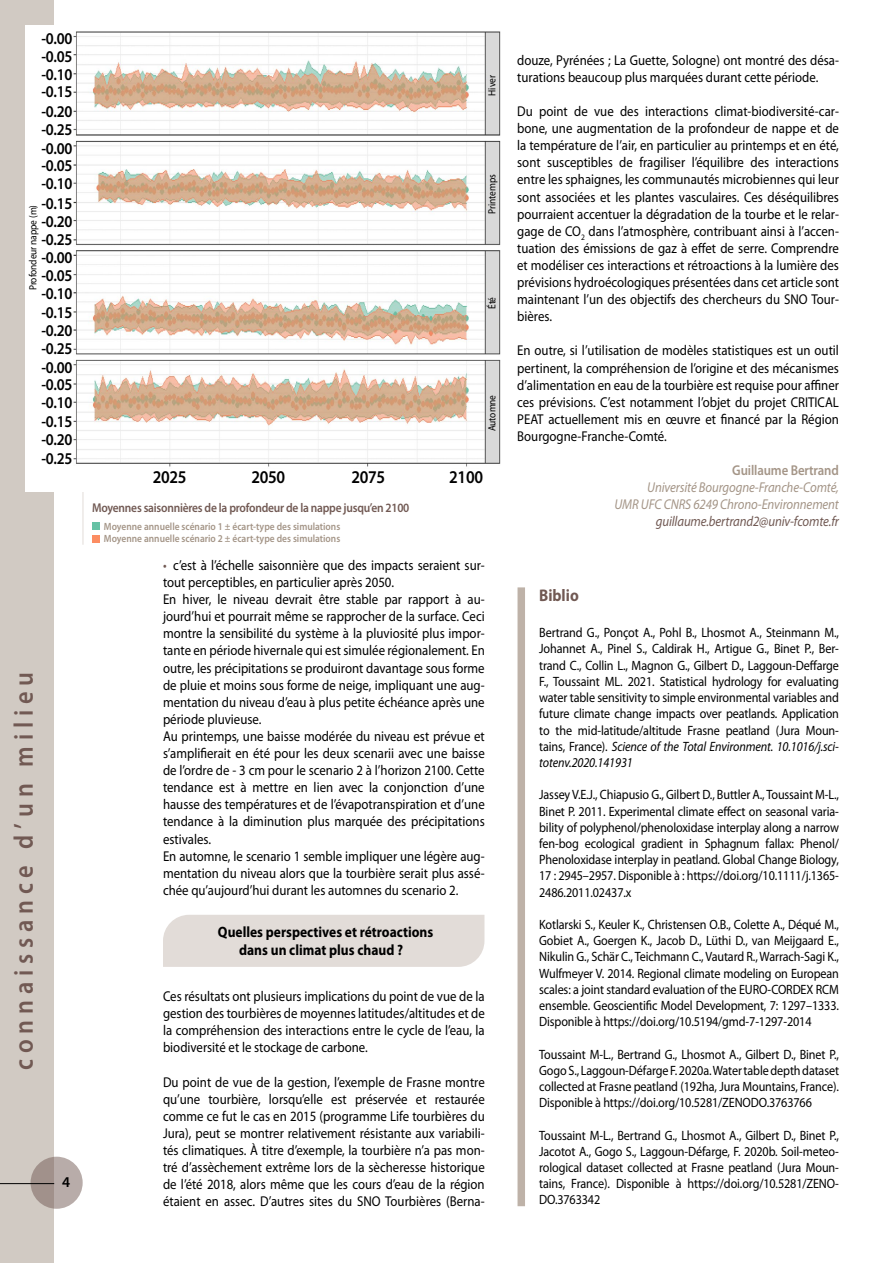
<style>
.page{position:relative;width:893px;height:1263px;background:#fff}
.page>*{position:absolute;margin:0;border:0;box-sizing:border-box;transform-origin:0 0}
.t1{font:600 27px "Myriad Pro";letter-spacing:.24em;color:#715953;scale:.9 1}
.t2{font:600 18px "Myriad Pro";letter-spacing:-.02em;color:#000;scale:.9 1}
.t3{font:700 16.95px "Myriad Pro";color:#715953;scale:.9 1}
.t4{font:600 16.5px/17.9px "Myriad Pro";letter-spacing:-.02em;color:#000;text-align:justify;scale:.9 1}
.t5{font:700 15px/18px "Myriad Pro";color:#000;scale:.9 1}
.t6{font:600 15px "Myriad Pro";color:#000}
.t7{font:14.25px/17.1px "Myriad Pro";color:#000;text-align:justify;scale:.9 1}
.t8{font:italic 14.25px/17.1px "Myriad Pro";letter-spacing:-.01em;color:#a49587;text-align:right;scale:.9 1}
.t9{font:italic 14.25px "Myriad Pro";letter-spacing:-.01em;color:#715953;scale:.9 1}
.t10{font:600 14.25px "Myriad Pro";letter-spacing:-.01em;color:#a49587;scale:.9 1}
.t11{font:13.5px/16.2px "Myriad Pro";letter-spacing:-.01em;color:#000;text-align:justify;scale:.9 1}
.t12{font:600 12.75px "Myriad Pro";letter-spacing:-.02em;color:#715953;scale:.9 1}
.t13{font:600 10.5px/12.6px "Myriad Pro";color:#a49587;scale:.9 1}
.t14{font:10.5px "Myriad Pro";letter-spacing:-.01em;color:#000;scale:.9 1}
.s1{color:#715953}
.s2{font-style:italic}
</style>
<div class="page">
<div style="left:0;top:0;width:54px;height:1263px;background:#d1cac3"></div>
<svg style="left:31px;top:1157px;width:52px;height:52px;background:#afa19d"></svg>
<hr style="left:0;top:1183px;width:54px;height:1px;background:#000">
<div style="left:163px;top:915px;width:321px;height:52px;background:#e2dcd8"></div>
<div style="left:517px;top:587px;width:8px;height:619px;background:#beb2a8"></div>
<hr style="left:82px;top:414px;width:2px;height:131px;background:#ece8e5">
<div style="left:92px;top:522px;width:8px;height:8px;background:#66c2a5"></div>
<div style="left:92px;top:535px;width:8px;height:7px;background:#fc8d62"></div>
<div style="left:25px;top:25px;width:46px;height:466px;background:#fff"></div>
<img style="left:73px;top:31px;width:428px;height:460px">
<div style="left:487px;top:55px;width:9px;height:62px;background:#d9d9d9"></div>
<div style="left:487px;top:164px;width:9px;height:62px;background:#d9d9d9"></div>
<div style="left:487px;top:273px;width:9px;height:62px;background:#d9d9d9"></div>
<div style="left:487px;top:383px;width:9px;height:62px;background:#d9d9d9"></div>
<div style="left:93px;top:469px;width:399px;height:24px;background:#fff"></div>
<p class="t4" style="left:41px;top:29px;width:36px">-0.00 -0.05 -0.10 -0.15</p>
<p class="t4" style="left:41px;top:120px;width:36px">-0.25</p>
<p class="t4" style="left:41px;top:156px;width:36px">-0.05</p>
<p class="t4" style="left:41px;top:102px;width:36px">-0.20</p>
<p class="t4" style="left:41px;top:139px;width:36px">-0.00</p>
<p class="t4" style="left:41px;top:174px;width:36px">-0.10</p>
<p class="t4" style="left:41px;top:194px;width:36px">-0.15</p>
<p class="t14" style="left:27px;top:290px;width:96px;rotate:-90deg">Profondeur nappe (m)</p>
<p class="t4" style="left:41px;top:212px;width:36px">-0.20</p>
<p class="t4" style="left:41px;top:230px;width:36px">-0.25</p>
<p class="t4" style="left:41px;top:248px;width:36px">-0.00</p>
<p class="t4" style="left:41px;top:266px;width:36px">-0.05</p>
<p class="t4" style="left:41px;top:284px;width:36px">-0.10</p>
<p class="t4" style="left:41px;top:303px;width:36px">-0.15</p>
<p class="t4" style="left:41px;top:321px;width:36px">-0.20</p>
<p class="t4" style="left:41px;top:339px;width:36px">-0.25</p>
<p class="t4" style="left:41px;top:358px;width:36px">-0.00</p>
<p class="t4" style="left:41px;top:375px;width:36px">-0.05</p>
<p class="t4" style="left:41px;top:393px;width:36px">-0.10</p>
<p class="t4" style="left:41px;top:412px;width:36px">-0.15</p>
<p class="t4" style="left:41px;top:430px;width:36px">-0.20</p>
<p class="t4" style="left:41px;top:449px;width:36px">-0.25</p>
<h1 class="t1" style="left:6px;top:1070px;width:444px;rotate:-90deg">connaissance d’un milieu</h1>
<p class="t6" style="left:62px;top:1173px;width:10px">4</p>
<p class="t14" style="left:486px;top:96px;width:24px;rotate:-90deg">Hiver</p>
<p class="t14" style="left:486px;top:214px;width:45px;rotate:-90deg">Printemps</p>
<p class="t14" style="left:486px;top:309px;width:15px;rotate:-90deg">Été</p>
<p class="t14" style="left:486px;top:431px;width:42px;rotate:-90deg">Automne</p>
<p class="t2" style="left:153px;top:466px;width:39px">2025</p>
<p class="t2" style="left:252px;top:466px;width:39px">2050</p>
<p class="t2" style="left:351px;top:466px;width:39px">2075</p>
<p class="t2" style="left:449px;top:466px;width:39px">2100</p>
<p class="t12" style="left:92px;top:500px;width:354px">Moyennes saisonnières de la profondeur de la nappe jusqu’en 2100</p>
<p class="t13" style="left:104px;top:520px;width:264px">Moyenne annuelle scénario 1 ± écart-type des simulations<br>Moyenne annuelle scénario 2 ± écart-type des simulations</p>
<p class="t7" style="left:163px;top:556px;width:359px;text-align:left"><span class="s1">•</span> c’est à l’échelle saisonnière que des impacts seraient sur&shy;tout perceptibles, en particulier après 2050.<br>En hiver, le niveau devrait être stable par rapport à au&shy;jourd’hui et pourrait même se rapprocher de la surface. Ceci montre la sensibilité du système à la pluviosité plus impor&shy;tante en période hivernale qui est simulée régionalement. En outre, les précipitations se produiront davantage sous forme de pluie et moins sous forme de neige, impliquant une aug&shy;mentation du niveau d’eau à plus petite échéance après une période pluvieuse.<br>Au printemps, une baisse modérée du niveau est prévue et s’amplifierait en été pour les deux scenarii avec une baisse de l’ordre de - 3 cm pour le scenario 2 à l’horizon 2100. Cette tendance est à mettre en lien avec la conjonction d’une hausse des températures et de l’évapotranspiration et d’une tendance à la diminution plus marquée des précipitations estivales.<br>En automne, le scenario 1 semble impliquer une légère aug&shy;mentation du niveau alors que la tourbière serait plus assé&shy;chée qu’aujourd’hui durant les automnes du scenario 2.</p>
<p class="t5" style="left:239px;top:923px;width:217px;text-indent:-21px">Quelles perspectives et rétroactions dans un climat plus chaud ?</p>
<p class="t7" style="left:163px;top:987px;width:359px">Ces résultats ont plusieurs implications du point de vue de la gestion des tourbières de moyennes latitudes/altitudes et de la compréhension des interactions entre le cycle de l’eau, la biodiversité et le stockage de carbone.</p>
<p class="t7" style="left:163px;top:1073px;width:359px">Du point de vue de la gestion, l’exemple de Frasne montre qu’une tourbière, lorsqu’elle est préservée et restaurée comme ce fut le cas en 2015 (programme Life tourbières du Jura), peut se montrer relativement résistante aux variabili&shy;tés climatiques. À titre d’exemple, la tourbière n’a pas mon&shy;tré d’assèchement extrême lors de la sècheresse historique de l’été 2018, alors même que les cours d’eau de la région étaient en assec. D’autres sites du SNO Tourbières (Berna-</p>
<p class="t7" style="left:517px;top:51px;width:359px">douze, Pyrénées ; La Guette, Sologne) ont montré des désa&shy;turations beaucoup plus marquées durant cette période.</p>
<p class="t7" style="left:517px;top:102px;width:359px">Du point de vue des interactions climat-biodiversité-car&shy;bone, une augmentation de la profondeur de nappe et de la température de l’air, en particulier au printemps et en été, sont susceptibles de fragiliser l’équilibre des interactions entre les sphaignes, les communautés microbiennes qui leur sont associées et les plantes vasculaires. Ces déséquilibres pourraient accentuer la dégradation de la tourbe et le relar&shy;gage de CO<sub>2</sub> dans l’atmosphère, contribuant ainsi à l’accen&shy;tuation des émissions de gaz à effet de serre. Comprendre et modéliser ces interactions et rétroactions à la lumière des prévisions hydroécologiques présentées dans cet article sont maintenant l’un des objectifs des chercheurs du SNO Tour&shy;bières.</p>
<p class="t7" style="left:517px;top:342px;width:359px">En outre, si l’utilisation de modèles statistiques est un outil pertinent, la compréhension de l’origine et des mécanismes d’alimentation en eau de la tourbière est requise pour affiner ces prévisions. C’est notamment l’objet du projet CRITICAL PEAT actuellement mis en œuvre et financé par la Région Bourgogne-Franche-Comté.</p>
<p class="t10" style="left:732px;top:461px;width:120px">Guillaume Bertrand</p>
<p class="t8" style="left:614px;top:479px;width:251px">Université Bourgogne-Franche-Comté,<br>UMR UFC CNRS 6249 Chrono-Environnement</p>
<p class="t9" style="left:656px;top:513px;width:205px">guillaume.bertrand2@univ-fcomte.fr</p>
<p class="t3" style="left:539px;top:584px;width:45px">Biblio</p>
<p class="t11" style="left:539px;top:624px;width:335px">Bertrand G., Ponçot A., Pohl B., Lhosmot A., Steinmann M., Johannet A., Pinel S., Caldirak H., Artigue G., Binet P., Ber&shy;trand C., Collin L., Magnon G., Gilbert D., Laggoun-Deffarge F., Toussaint ML. 2021. Statistical hydrology for evaluating water table sensitivity to simple environmental variables and future climate change impacts over peatlands. Application to the mid-latitude/altitude Frasne peatland (Jura Moun&shy;tains, France). <span class="s2">Science of the Total Environment. 10.1016/j.sci&shy;totenv.2020.141931</span></p>
<p class="t11" style="left:539px;top:786px;width:335px">Jassey V.E.J., Chiapusio G., Gilbert D., Buttler A., Toussaint M-L., Binet P. 2011. Experimental climate effect on seasonal varia&shy;bility of polyphenol/phenoloxidase interplay along a narrow fen-bog ecological gradient in Sphagnum fallax: Phenol/ Phenoloxidase interplay in peatland. Global Change Biology, 17 : 2945–2957. Disponible à : https://doi.org/10.1111/j.1365- 2486.2011.02437.x</p>
<p class="t11" style="left:539px;top:916px;width:335px">Kotlarski S., Keuler K., Christensen O.B., Colette A., Déqué M., Gobiet A., Goergen K., Jacob D., Lüthi D., van Meijgaard E., Nikulin G., Schär C., Teichmann C., Vautard R., Warrach-Sagi K., Wulfmeyer V. 2014. Regional climate modeling on European scales: a joint standard evaluation of the EURO-CORDEX RCM ensemble. Geoscientific Model Development, 7: 1297–1333.<br>Disponible à https://doi.org/10.5194/gmd-7-1297-2014</p>
<p class="t11" style="left:539px;top:1046px;width:335px">Toussaint M-L., Bertrand G., Lhosmot A., Gilbert D., Binet P., Gogo S., Laggoun-Défarge F. 2020a. Water table depth dataset collected at Frasne peatland (192ha, Jura Mountains, France).<br>Disponible à https://doi.org/10.5281/ZENODO.3763766</p>
<p class="t11" style="left:539px;top:1127px;width:335px">Toussaint M-L., Bertrand G., Lhosmot A., Gilbert D., Binet P., Jacotot A., Gogo S., Laggoun-Défarge, F. 2020b. Soil-meteo&shy;rological dataset collected at Frasne peatland (Jura Moun&shy;tains, France). Disponible à https://doi.org/10.5281/ZENO-DO.3763342</p>
</div>
